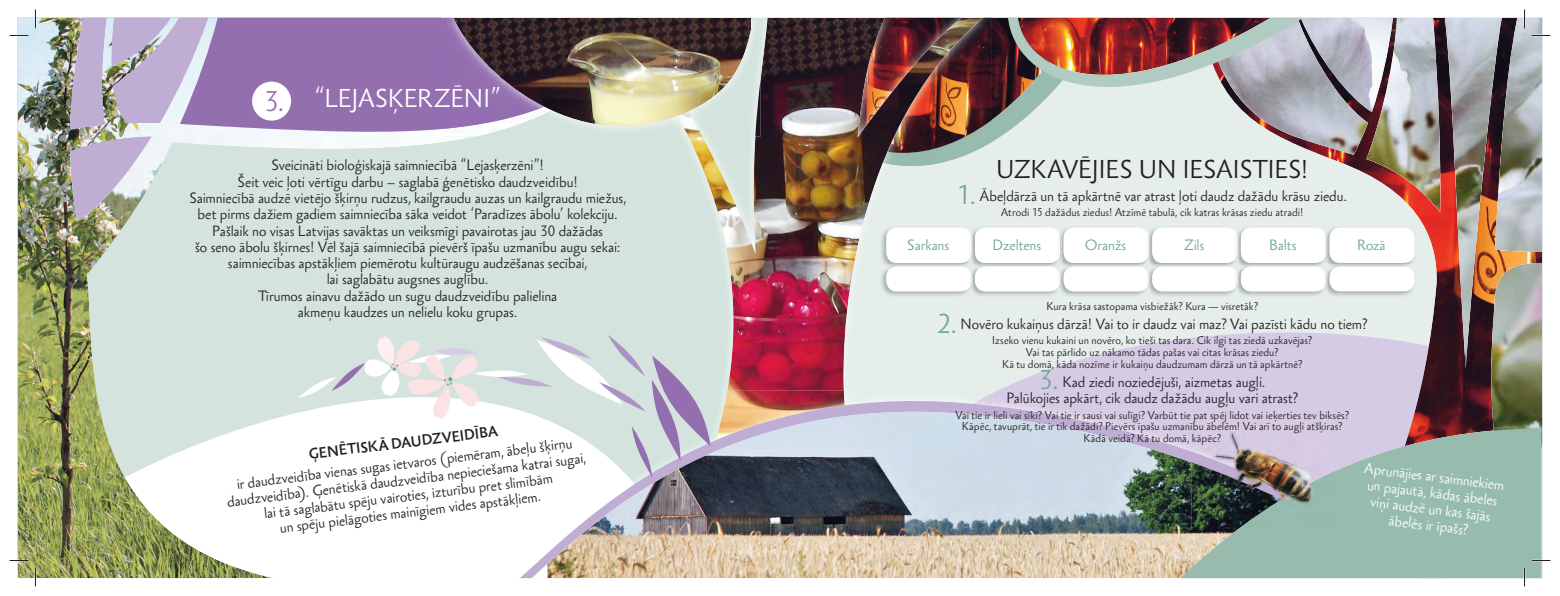
<style>
.page{position:relative;width:1560px;height:596px;background:#fff}
.page>*{position:absolute;margin:0;border:0;box-sizing:border-box;transform-origin:0 0}
.t1{font:26.25px "Sebastian Light Pro";color:#936fb0}
.t2{font:23.75px "Sebastian Light Pro";letter-spacing:-.005em;color:#231f20}
.t3{font:23.75px "Sebastian Light Pro";letter-spacing:-.005em;color:#fff}
.t4{font:13.75px/16.2px "Sebastian Light Pro";letter-spacing:-.005em;color:#231f20;text-align:center}
.t5{font:13.75px/16.2px "Sebastian Light Pro";color:#fff;text-align:center}
.t6{font:13.75px "Sebastian Light Pro";letter-spacing:-.005em;color:#71a492}
.t7{font:10.38px/11.9px "Sebastian Light Pro";letter-spacing:.01em;color:#231f20;text-align:center}
.s1{font-family:"Sebastian Light SC";font-weight:700}
.s2{font-size:25px;color:#71a492}
</style>
<div class="page">
<div style="left:780px;top:18px;width:761px;height:560px;background:#e6eeeb"></div>
<div style="left:18px;top:18px;width:762px;height:560px;background:#d4e3dd"></div>
<img style="left:991px;top:18px;width:16px;height:102px">
<svg style="left:1017px;top:337px;width:184px;height:45px;fill:#d6cbe4"></svg>
<div style="left:476px;top:477px;width:33px;height:100px;background:#fff"></div>
<img style="left:983px;top:18px;width:8px;height:129px">
<img style="left:688px;top:18px;width:295px;height:364px">
<img style="left:18px;top:18px;width:458px;height:560px">
<img style="left:509px;top:477px;width:10px;height:100px">
<svg style="left:519px;top:382px;width:682px;height:195px"></svg>
<img style="left:547px;top:411px;width:633px;height:167px">
<img style="left:1201px;top:18px;width:340px;height:410px">
<svg style="left:1007px;top:18px;width:295px;height:115px"></svg>
<svg style="left:180px;top:18px;width:297px;height:121px;background:#a082ba"></svg>
<img style="left:615px;top:19px;width:145px;height:117px">
<img style="left:443px;top:127px;width:169px;height:9px">
<img style="left:443px;top:18px;width:101px;height:111px">
<img style="left:453px;top:18px;width:297px;height:109px">
<svg style="left:1180px;top:428px;width:361px;height:150px;background:#99b6ab"></svg>
<div style="left:1191px;top:416px;width:143px;height:55px;background:#d7cbe3"></div>
<img style="left:1191px;top:451px;width:100px;height:20px">
<img style="left:1191px;top:462px;width:90px;height:65px">
<img style="left:1239px;top:471px;width:95px;height:56px">
<svg style="left:298px;top:334px;width:412px;height:143px"></svg>
<div style="left:252px;top:81px;width:39px;height:39px;background:#fff;border-radius:50%"></div>
<img style="left:879px;top:225px;width:89px;height:39px">
<div style="left:886px;top:227px;width:85px;height:36px;background:#fff;border-radius:11px"></div>
<img style="left:879px;top:264px;width:89px;height:33px">
<div style="left:886px;top:266px;width:85px;height:25px;background:#fff;border-radius:11px"></div>
<img style="left:968px;top:225px;width:447px;height:39px">
<img style="left:968px;top:230px;width:3px;height:30px">
<div style="left:974px;top:227px;width:85px;height:36px;background:#fff;border-radius:11px"></div>
<img style="left:991px;top:288px;width:65px;height:8px">
<img style="left:972px;top:269px;width:19px;height:28px">
<img style="left:968px;top:269px;width:4px;height:28px">
<img style="left:968px;top:269px;width:3px;height:19px">
<img style="left:972px;top:264px;width:84px;height:5px">
<svg style="left:968px;top:264px;width:4px;height:5px"></svg>
<div style="left:974px;top:266px;width:85px;height:25px;background:#fff;border-radius:11px"></div>
<img style="left:1056px;top:225px;width:5px;height:39px">
<img style="left:1056px;top:230px;width:3px;height:30px">
<div style="left:1063px;top:227px;width:85px;height:36px;background:#fff;border-radius:11px"></div>
<img style="left:1061px;top:269px;width:261px;height:28px">
<img style="left:1056px;top:272px;width:5px;height:20px">
<img style="left:1056px;top:270px;width:3px;height:18px">
<img style="left:1063px;top:264px;width:82px;height:5px">
<div style="left:1063px;top:266px;width:85px;height:25px;background:#fff;border-radius:11px"></div>
<img style="left:1145px;top:225px;width:4px;height:39px">
<img style="left:1145px;top:230px;width:3px;height:30px">
<div style="left:1152px;top:227px;width:85px;height:36px;background:#fff;border-radius:11px"></div>
<img style="left:1145px;top:269px;width:4px;height:28px">
<img style="left:1145px;top:269px;width:3px;height:19px">
<img style="left:1151px;top:264px;width:82px;height:5px">
<div style="left:1152px;top:266px;width:85px;height:25px;background:#fff;border-radius:11px"></div>
<img style="left:1234px;top:225px;width:4px;height:39px">
<img style="left:1234px;top:230px;width:3px;height:30px">
<div style="left:1240px;top:227px;width:85px;height:36px;background:#fff;border-radius:11px"></div>
<img style="left:1234px;top:270px;width:4px;height:27px">
<img style="left:1234px;top:270px;width:3px;height:18px">
<img style="left:1238px;top:264px;width:84px;height:5px">
<svg style="left:1233px;top:264px;width:5px;height:6px"></svg>
<div style="left:1240px;top:266px;width:85px;height:25px;background:#fff;border-radius:11px"></div>
<img style="left:1322px;top:225px;width:5px;height:39px">
<img style="left:1322px;top:230px;width:3px;height:30px">
<div style="left:1329px;top:227px;width:85px;height:36px;background:#fff;border-radius:11px"></div>
<img style="left:1322px;top:269px;width:93px;height:28px">
<img style="left:1322px;top:269px;width:3px;height:19px">
<img style="left:1327px;top:264px;width:88px;height:5px">
<svg style="left:1322px;top:264px;width:5px;height:5px"></svg>
<div style="left:1329px;top:266px;width:85px;height:25px;background:#fff;border-radius:11px"></div>
<svg style="left:10px;top:35px;width:18px;height:1px"></svg>
<svg style="left:1531px;top:35px;width:18px;height:1px"></svg>
<svg style="left:10px;top:559px;width:18px;height:2px"></svg>
<svg style="left:1531px;top:559px;width:18px;height:2px"></svg>
<svg style="left:35px;top:10px;width:1px;height:18px"></svg>
<svg style="left:35px;top:567px;width:1px;height:19px"></svg>
<svg style="left:1523px;top:567px;width:1px;height:12px"></svg>
<p class="t1" style="left:264px;top:90px;width:22px">3.</p>
<p class="t3" style="left:314px;top:89px;width:188px">“LEJASĶERZĒNI”</p>
<p class="t4" style="left:189px;top:159px;width:438px">Sveicināti bioloģiskajā saimniecībā “Lejasķerzēni”!<br>Šeit veic ļoti vērtīgu darbu – saglabā ģenētisko daudzveidību!<br>Saimniecībā audzē vietējo šķirņu rudzus, kailgraudu auzas un kailgraudu miežus, bet pirms dažiem gadiem saimniecība sāka veidot ‘Paradīzes ābolu’ kolekciju.<br>Pašlaik no visas Latvijas savāktas un veiksmīgi pavairotas jau 30 dažādas<br>šo seno ābolu šķirnes! Vēl šajā saimniecībā pievērš īpašu uzmanību augu sekai: saimniecības apstākļiem piemērotu kultūraugu audzēšanas secībai,<br>lai saglabātu augsnes auglību.<br>Tīrumos ainavu dažādo un sugu daudzveidību palielina<br>akmeņu kaudzes un nelielu koku grupas.</p>
<p class="t4" style="left:233px;top:454px;width:339px;line-height:20.9px;rotate:-7deg"><span class="s1">ĢENĒTISKĀ DAUDZVEIDĪBA<br></span>ir daudzveidība vienas sugas ietvaros (piemēram, ābeļu šķirņu</p>
<p class="t4" style="left:226px;top:495px;width:363px;rotate:-7deg">daudzveidība). Ģenētiskā daudzveidība nepieciešama katrai sugai, lai tā saglabātu spēju vairoties, izturību pret slimībām<br>un spēju pielāgoties mainīgiem vides apstākļiem.</p>
<p class="t2" style="left:995px;top:159px;width:314px">UZKAVĒJIES UN IESAISTIES!</p>
<p class="t4" style="left:957px;top:189px;width:391px"><span class="s2">1.</span> Ābeļdārzā un tā apkārtnē var atrast ļoti daudz dažādu krāsu ziedu.</p>
<p class="t7" style="left:1000px;top:207px;width:304px">Atrodi 15 dažādus ziedus! Atzīmē tabulā, cik katras krāsas ziedu atradi!</p>
<p class="t6" style="left:907px;top:238px;width:43px">Sarkans</p>
<p class="t6" style="left:992px;top:238px;width:50px">Dzeltens</p>
<p class="t6" style="left:1084px;top:238px;width:43px">Oranžs</p>
<p class="t6" style="left:1183px;top:238px;width:22px">Zils</p>
<p class="t6" style="left:1268px;top:238px;width:29px">Balts</p>
<p class="t6" style="left:1356px;top:238px;width:30px">Rozā</p>
<p class="t7" style="left:1046px;top:301px;width:213px">Kura krāsa sastopama visbiežāk? Kura — visretāk?</p>
<p class="t4" style="left:937px;top:317px;width:432px"><span class="s2">2.</span> Novēro kukaiņus dārzā! Vai to ir daudz vai maz? Vai pazīsti kādu no tiem?</p>
<p class="t7" style="left:992px;top:335px;width:321px">Izseko vienu kukaini un novēro, ko tieši tas dara. Cik ilgi tas ziedā uzkavējas?<br>Vai tas pārlido uz nākamo tādas pašas vai citas krāsas ziedu?<br>Kā tu domā, kāda nozīme ir kukaiņu daudzumam dārzā un tā apkārtnē?</p>
<p class="t4" style="left:1006px;top:375px;width:293px"><span class="s2">3.</span> Kad ziedi noziedējuši, aizmetas augļi.<br>Palūkojies apkārt, cik daudz dažādu augļu vari atrast?</p>
<p class="t7" style="left:955px;top:410px;width:395px">Vai tie ir lieli vai sīki? Vai tie ir sausi vai sulīgi? Varbūt tie pat spēj lidot vai ieķerties tev biksēs?<br>Kāpēc, tavuprāt, tie ir tik dažādi? Pievērs īpašu uzmanību ābelēm! Vai arī to augļi atšķiras?<br>Kādā veidā? Kā tu domā, kāpēc?</p>
<p class="t5" style="left:1364px;top:461px;width:142px;rotate:7deg">Aprunājies ar saimniekiem un pajautā, kādas ābeles viņi audzē un kas šajās ābelēs ir īpašs?</p>
</div>
